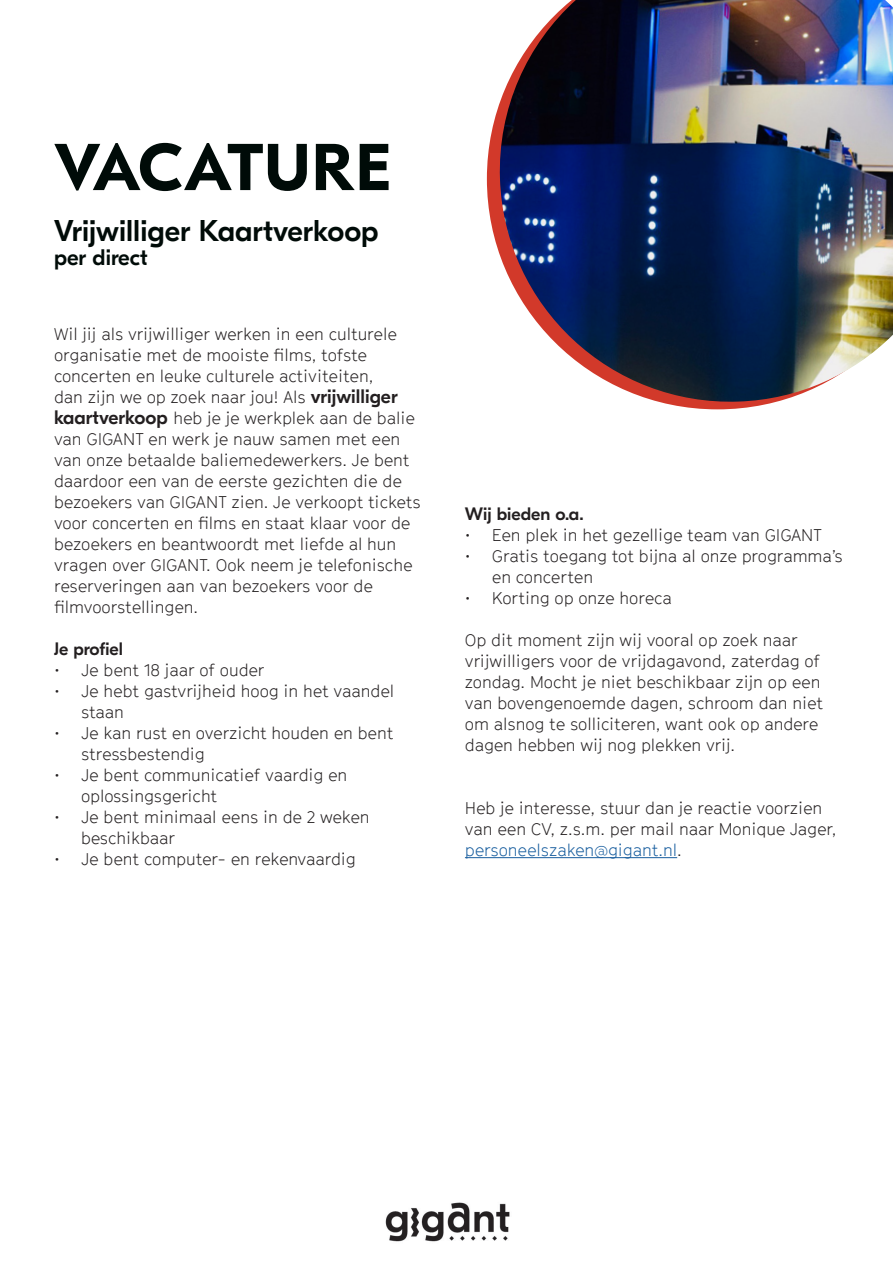
<style>
.page{position:relative;width:893px;height:1263px;background:#fff}
.page>*{position:absolute;margin:0;border:0;box-sizing:border-box;transform-origin:0 0}
.t1{font:700 66px "GT Eesti Pro Text";letter-spacing:.01em;color:#000b08}
.t2{font:500 30px "GT Eesti Pro Display";color:#000b08}
.t3{font:500 22.5px "GT Eesti Pro Display";color:#000b08}
.t4{font:500 18px "GT Eesti Pro Display";color:#231f20}
.t5{font:300 16.5px/21px "GT Cinetype";color:#231f20}
.s1{font-family:"GT Eesti Pro Display";font-weight:500;font-size:19.5px}
.s2{color:#175d9e}
</style>
<div class="page">
<svg style="left:487px;top:111px;width:270px;height:298px"></svg>
<img style="left:497px;top:0;width:396px;height:406px">
<hr style="left:465px;top:857px;width:212px;height:1px;background:#175d9e">
<img style="left:385px;top:1202px;width:125px;height:40px">
<p class="t1" style="left:54px;top:131px;width:338px">VACATURE</p>
<p class="t2" style="left:54px;top:215px;width:326px">Vrijwilliger Kaartverkoop</p>
<p class="t3" style="left:54px;top:245px;width:95px">per direct</p>
<p class="t5" style="left:54px;top:323px;width:368px">Wil jij als vrijwilliger werken in een culturele organisatie met de mooiste films, tofste concerten en leuke culturele activiteiten,<br>dan zijn we op zoek naar jou! Als <span class="s1">vrijwilliger kaartverkoop</span> heb je je werkplek aan de balie van GIGANT en werk je nauw samen met een van onze betaalde baliemedewerkers. Je bent daardoor een van de eerste gezichten die de bezoekers van GIGANT zien. Je verkoopt tickets voor concerten en films en staat klaar voor de bezoekers en beantwoordt met liefde al hun vragen over GIGANT. Ook neem je telefonische reserveringen aan van bezoekers voor de filmvoorstellingen.</p>
<p class="t4" style="left:54px;top:639px;width:71px">Je profiel</p>
<p class="t5" style="left:54px;top:659px;width:212px">• Je bent 18 jaar of ouder</p>
<p class="t5" style="left:81px;top:680px;width:315px;text-indent:-27px">• Je hebt gastvrijheid hoog in het vaandel staan</p>
<p class="t5" style="left:81px;top:722px;width:314px;text-indent:-27px">• Je kan rust en overzicht houden en bent stressbestendig</p>
<p class="t5" style="left:81px;top:764px;width:268px;text-indent:-27px">• Je bent communicatief vaardig en oplossingsgericht</p>
<p class="t5" style="left:81px;top:806px;width:290px;text-indent:-27px">• Je bent minimaal eens in de 2 weken beschikbaar</p>
<p class="t5" style="left:54px;top:848px;width:303px">• Je bent computer- en rekenvaardig</p>
<p class="t4" style="left:465px;top:504px;width:120px">Wij bieden o.a.</p>
<p class="t5" style="left:465px;top:525px;width:359px">• Een plek in het gezellige team van GIGANT</p>
<p class="t5" style="left:492px;top:546px;width:352px;text-indent:-27px">• Gratis toegang tot bijna al onze programma’s en concerten</p>
<p class="t5" style="left:465px;top:588px;width:208px">• Korting op onze horeca</p>
<p class="t5" style="left:465px;top:630px;width:360px">Op dit moment zijn wij vooral op zoek naar vrijwilligers voor de vrijdagavond, zaterdag of zondag. Mocht je niet beschikbaar zijn op een van bovengenoemde dagen, schroom dan niet om alsnog te solliciteren, want ook op andere dagen hebben wij nog plekken vrij.</p>
<p class="t5" style="left:465px;top:798px;width:373px">Heb je interesse, stuur dan je reactie voorzien van een CV, z.s.m. per mail naar Monique Jager, <span class="s2">personeelszaken@gigant.nl</span>.</p>
</div>
